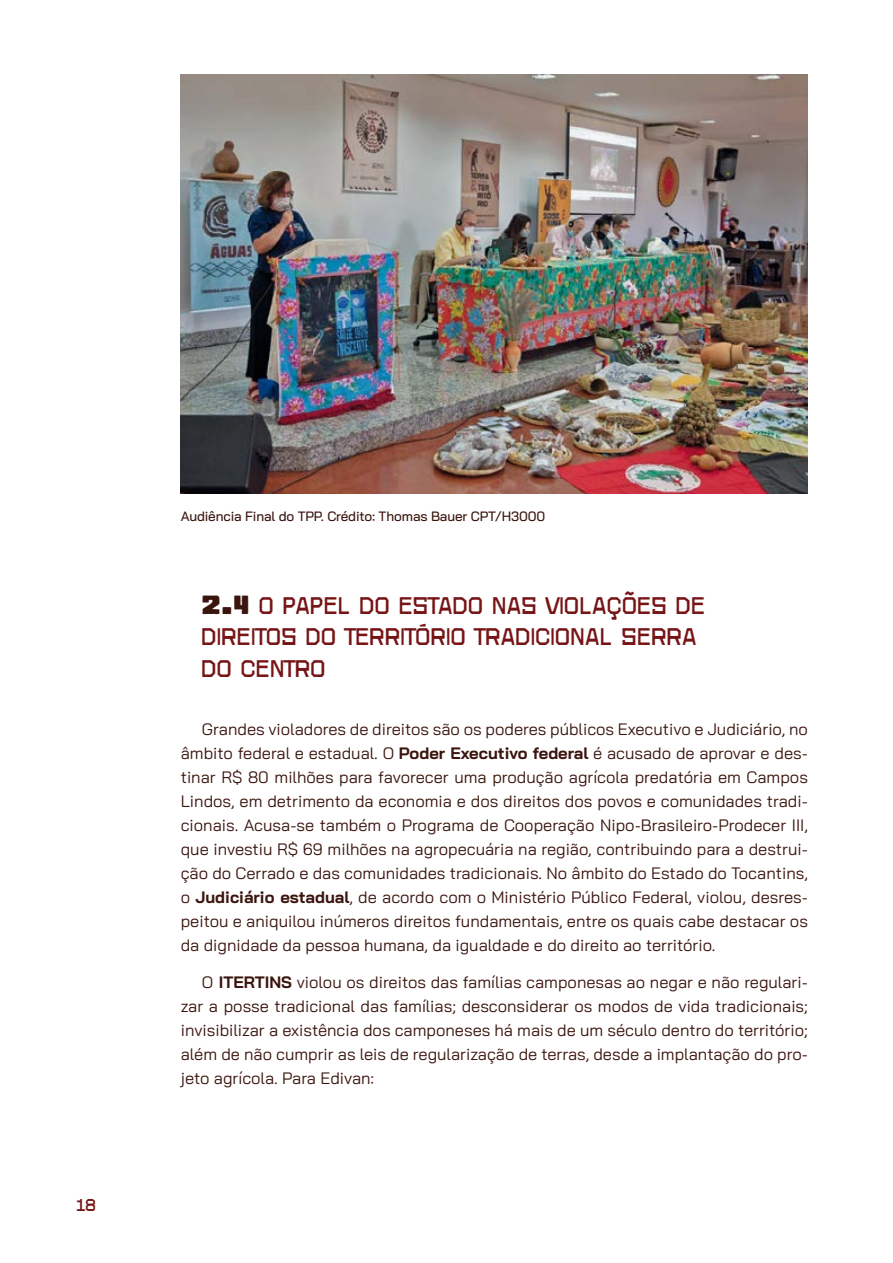
<style>
.page{position:relative;width:893px;height:1263px;background:#fff}
.page>*{position:absolute;margin:0;border:0;box-sizing:border-box;transform-origin:0 0}
.t1{font:31.5px/31.5px "grafiapopular";letter-spacing:.03em;color:#761416}
.t2{font:22.5px "grafiapopular";color:#761416}
.t3{font:16.5px/24px "Bai Jamjuree";color:#3a140d;text-align:justify}
.t4{font:500 13.5px "Bai Jamjuree";letter-spacing:-.01em;color:#3a140d}
.s1{font-family:"Tekoha";font-weight:900;font-size:34.5px;color:#3a140d}
.s2{font-weight:700}
</style>
<div class="page">
<img style="left:181px;top:74px;width:627px;height:419px">
<h2 class="t2" style="left:77px;top:1194px;width:21px">18</h2>
<p class="t4" style="left:181px;top:508px;width:366px">Audiência Final do TPP. Crédito: Thomas Bauer CPT/H3000</p>
<h1 class="t1" style="left:202px;top:589px;width:504px"><span class="s1">2.4</span> O PAPEL DO ESTADO NAS VIOLAÇÕES DE<br>DIREITOS DO TERRITÓRIO TRADICIONAL SERRA<br>DO CENTRO</h1>
<p class="t3" style="left:181px;top:717px;width:629px;text-indent:21px">Grandes violadores de direitos são os poderes públicos Executivo e Judiciário, no âmbito federal e estadual. O <span class="s2">Poder Executivo federal</span> é acusado de aprovar e des&shy;tinar R$ 80 milhões para favorecer uma produção agrícola predatória em Campos Lindos, em detrimento da economia e dos direitos dos povos e comunidades tradi&shy;cionais. Acusa-se também o Programa de Cooperação Nipo-Brasileiro-Prodecer III, que investiu R$ 69 milhões na agropecuária na região, contribuindo para a destrui&shy;ção do Cerrado e das comunidades tradicionais. No âmbito do Estado do Tocantins, o <span class="s2">Judiciário estadual</span>, de acordo com o Ministério Público Federal, violou, desres&shy;peitou e aniquilou inúmeros direitos fundamentais, entre os quais cabe destacar os da dignidade da pessoa humana, da igualdade e do direito ao território.</p>
<p class="t3" style="left:181px;top:970px;width:629px;text-indent:21px">O <span class="s2">ITERTINS</span> violou os direitos das famílias camponesas ao negar e não regulari&shy;zar a posse tradicional das famílias; desconsiderar os modos de vida tradicionais; invisibilizar a existência dos camponeses há mais de um século dentro do território; além de não cumprir as leis de regularização de terras, desde a implantação do pro&shy;jeto agrícola. Para Edivan:</p>
</div>
